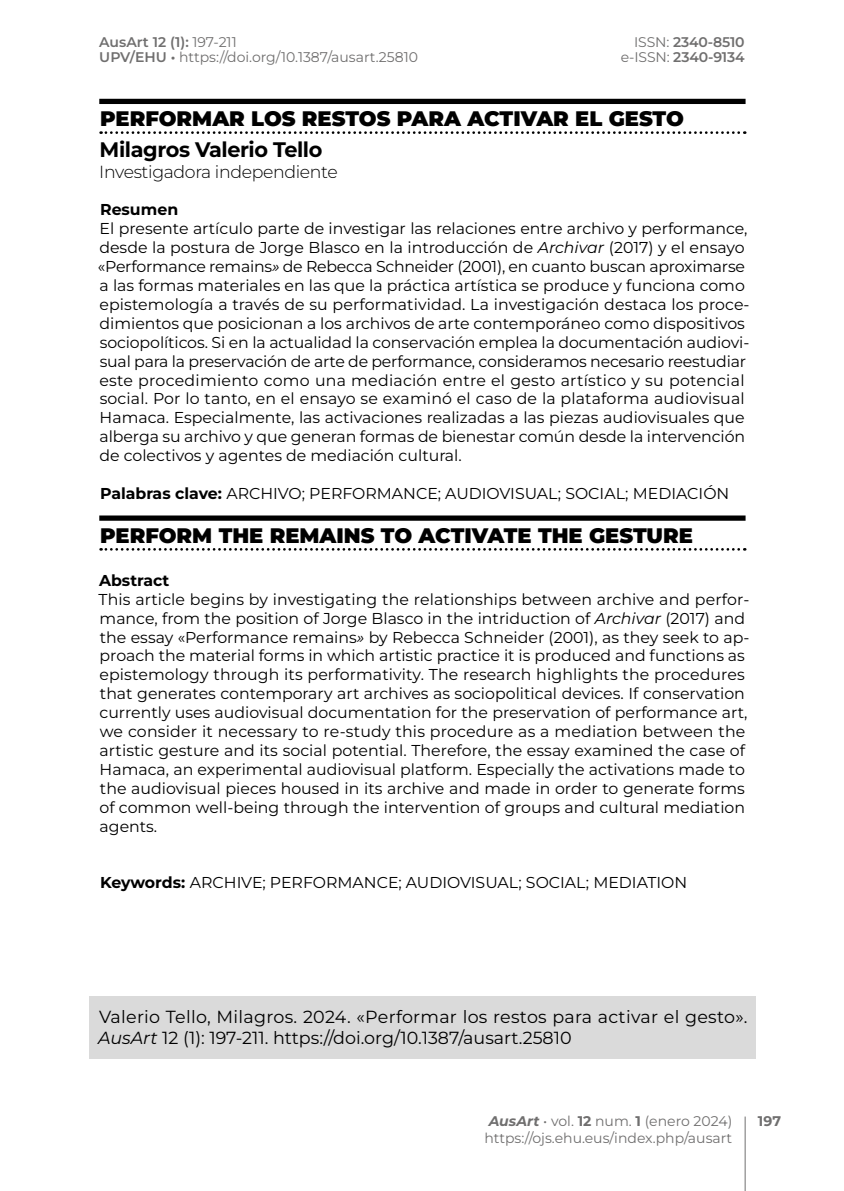
<style>
.page{position:relative;width:844px;height:1191px;background:#fff}
.page>*{position:absolute;margin:0;border:0;box-sizing:border-box;transform-origin:0 0}
.t1{font:900 21px "Montserrat";color:#000}
.t2{font:700 21px "Montserrat";letter-spacing:-.02em;color:#000}
.t3{font:17.5px/21px "Montserrat";letter-spacing:.01em;color:#000}
.t4{font:300 17.5px "Montserrat";letter-spacing:-.02em;color:#000}
.t5{font:15.75px/18.9px "Montserrat";color:#000}
.t6{font:700 15.75px "Montserrat";color:#000}
.t7{font:14px/15.8px "Montserrat";color:#706f6f}
.t8{font:600 14px/15.8px "Montserrat";letter-spacing:-.01em;color:#706f6f;text-align:right}
.t9{font:700 14px "Montserrat";color:#706f6f}
.s1{font-weight:600}
.s2{font-weight:400}
.s3{font-style:italic}
.s4{font-weight:700}
.s5{font-weight:700;font-style:italic}
</style>
<div class="page">
<hr style="left:744px;top:1116px;width:1px;height:75px;background:#706f6f">
<div style="left:99px;top:99px;width:646px;height:5px;background:#000"></div>
<svg style="left:101px;top:131px;width:644px;height:3px"></svg>
<div style="left:99px;top:515px;width:646px;height:6px;background:#000"></div>
<svg style="left:101px;top:548px;width:644px;height:2px"></svg>
<div style="left:89px;top:996px;width:666px;height:62px;background:#dadada"></div>
<p class="t7" style="left:99px;top:33px;width:320px"><span class="s1">AusArt 12 (1):</span> 197-211<br><span class="s1">UPV/EHU •</span> https://doi.org/10.1387/ausart.25810</p>
<p class="t8" style="left:620px;top:33px;width:125px"><span class="s2">ISSN:</span> 2340-8510 <span class="s2">e-ISSN:</span> 2340-9134</p>
<h1 class="t1" style="left:100px;top:105px;width:585px">PERFORMAR LOS RESTOS PARA ACTIVAR EL GESTO</h1>
<h1 class="t2" style="left:100px;top:135px;width:224px">Milagros Valerio Tello</h1>
<p class="t4" style="left:99px;top:160px;width:240px">Investigadora independiente</p>
<p class="t6" style="left:100px;top:199px;width:80px">Resumen</p>
<p class="t5" style="left:98px;top:219px;width:653px">El presente artículo parte de investigar las relaciones entre archivo y performance, desde la postura de Jorge Blasco en la introducción de <span class="s3">Archivar</span> (2017) y el ensayo «Performance remains<span class="s3">»</span> de Rebecca Schneider (2001), en cuanto buscan aproximarse a las formas materiales en las que la práctica artística se produce y funciona como epistemología a través de su performatividad. La investigación destaca los proce&shy;dimientos que posicionan a los archivos de arte contemporáneo como dispositivos sociopolíticos. Si en la actualidad la conservación emplea la documentación audiovi&shy;sual para la preservación de arte de performance, consideramos necesario reestudiar este procedimiento como una mediación entre el gesto artístico y su potencial social. Por lo tanto, en el ensayo se examinó el caso de la plataforma audiovisual Hamaca. Especialmente, las activaciones realizadas a las piezas audiovisuales que alberga su archivo y que generan formas de bienestar común desde la intervención de colectivos y agentes de mediación cultural.</p>
<p class="t5" style="left:100px;top:483px;width:630px"><span class="s4">Palabras clave:</span> ARCHIVO; PERFORMANCE; AUDIOVISUAL; SOCIAL; MEDIACIÓN</p>
<h1 class="t1" style="left:100px;top:521px;width:594px">PERFORM THE REMAINS TO ACTIVATE THE GESTURE</h1>
<p class="t6" style="left:99px;top:570px;width:72px">Abstract</p>
<p class="t5" style="left:98px;top:589px;width:652px">This article begins by investigating the relationships between archive and perfor&shy;mance, from the position of Jorge Blasco in the intriduction of <span class="s3">Archivar</span> (2017) and the essay «Performance remains<span class="s3">»</span> by Rebecca Schneider (2001), as they seek to ap&shy;proach the material forms in which artistic practice it is produced and functions as epistemology through its performativity. The research highlights the procedures that generates contemporary art archives as sociopolitical devices. If conservation currently uses audiovisual documentation for the preservation of performance art, we consider it necessary to re-study this procedure as a mediation between the artistic gesture and its social potential. Therefore, the essay examined the case of Hamaca, an experimental audiovisual platform. Especially the activations made to the audiovisual pieces housed in its archive and made in order to generate forms of common well-being through the intervention of groups and cultural mediation agents.</p>
<p class="t5" style="left:100px;top:873px;width:588px"><span class="s4">Keywords:</span> ARCHIVE; PERFORMANCE; AUDIOVISUAL; SOCIAL; MEDIATION</p>
<p class="t3" style="left:98px;top:1005px;width:651px">Valerio Tello, Milagros. 2024. «Performar los restos para activar el gesto».<br><span class="s3">AusArt</span> 12 (1): 197-211. https://doi.org/10.1387/ausart.25810</p>
<p class="t7" style="left:488px;top:1113px;width:245px"><span class="s5">AusArt</span> • vol. <span class="s4">12</span> num. <span class="s4">1</span> (enero 2024)</p>
<p class="t9" style="left:757px;top:1112px;width:25px">197</p>
<p class="t7" style="left:484px;top:1130px;width:249px">https://ojs.ehu.eus/index.php/ausart</p>
</div>
